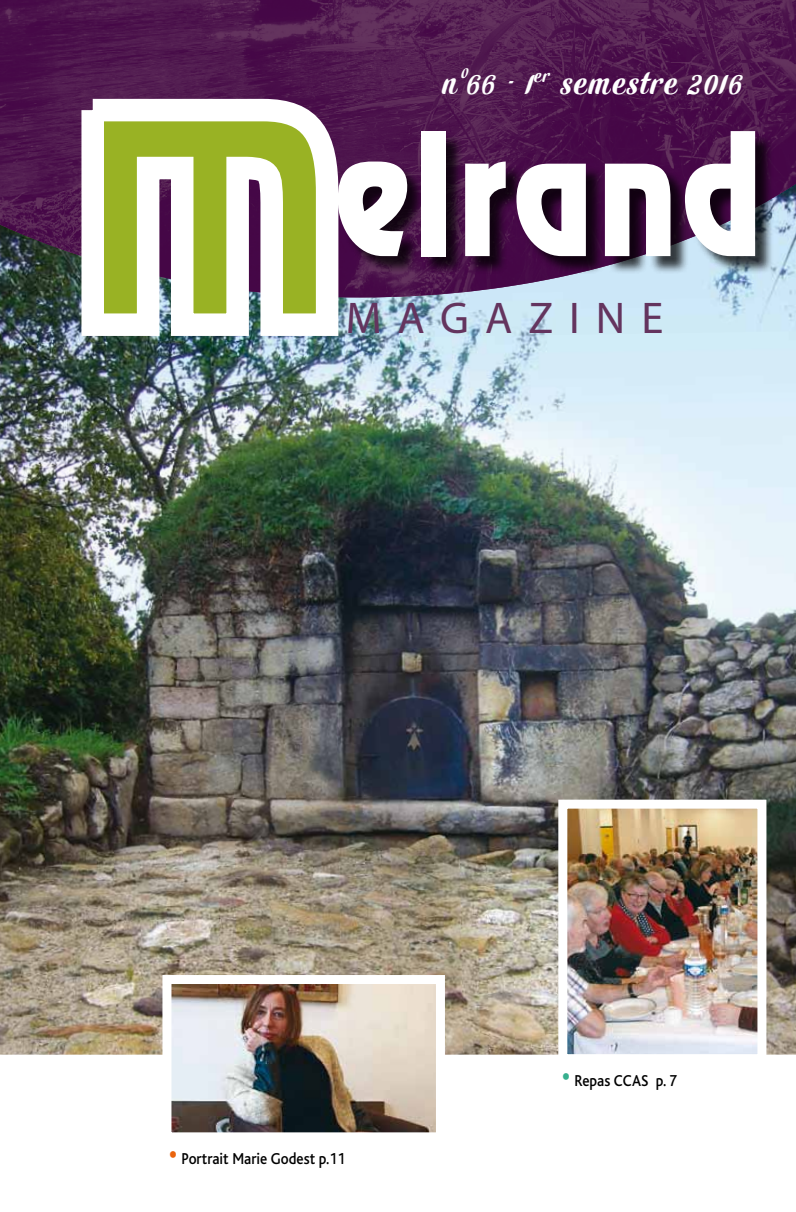
<style>
.page{position:relative;width:796px;height:1212px;background:#fff}
.page>*{position:absolute;margin:0;border:0;box-sizing:border-box;transform-origin:0 0}
.t1{font:153px "Revue";letter-spacing:.04em;color:#fff;scale:.83 1}
.t2{font:44.55px "Myriad Pro";letter-spacing:.36em;color:#64345e}
.t3{font:36px "Cutiful";letter-spacing:.08em;color:#fff;scale:.83 1}
.t4{font:500 16.5px "Bliss";color:#000;scale:.9 1}
.s1{font-size:30px;color:#ea640d}
.s2{font-size:30px;color:#37af8e}
</style>
<div class="page">
<img style="left:0;top:297px;width:795px;height:757px">
<img style="left:0;top:0;width:795px;height:297px">
<div style="left:340px;top:134px;width:433px;height:141px;background:#000;opacity:.75"></div>
<svg style="left:70px;top:88px;width:279px;height:259px"></svg>
<img style="left:172px;top:985px;width:262px;height:146px">
<div style="left:162px;top:975px;width:282px;height:166px;border:9px solid #fff"></div>
<img style="left:568px;top:810px;width:188px;height:243px">
<div style="left:558px;top:800px;width:208px;height:263px;border:9px solid #fff"></div>
<h3 class="t3" style="left:440px;top:61px;width:361px">n°66 - 1<sup>er</sup> semestre 2016</h3>
<h1 class="t1" style="left:335px;top:93px;width:515px">elrand</h1>
<h2 class="t2" style="left:345px;top:290px;width:319px">MAGAZINE</h2>
<p class="t4" style="left:169px;top:1149px;width:198px"><span class="s1">•</span> Portrait Marie Godest p.11</p>
<p class="t4" style="left:561px;top:1072px;width:130px"><span class="s2">•</span> Repas CCAS p. 7</p>
</div>
